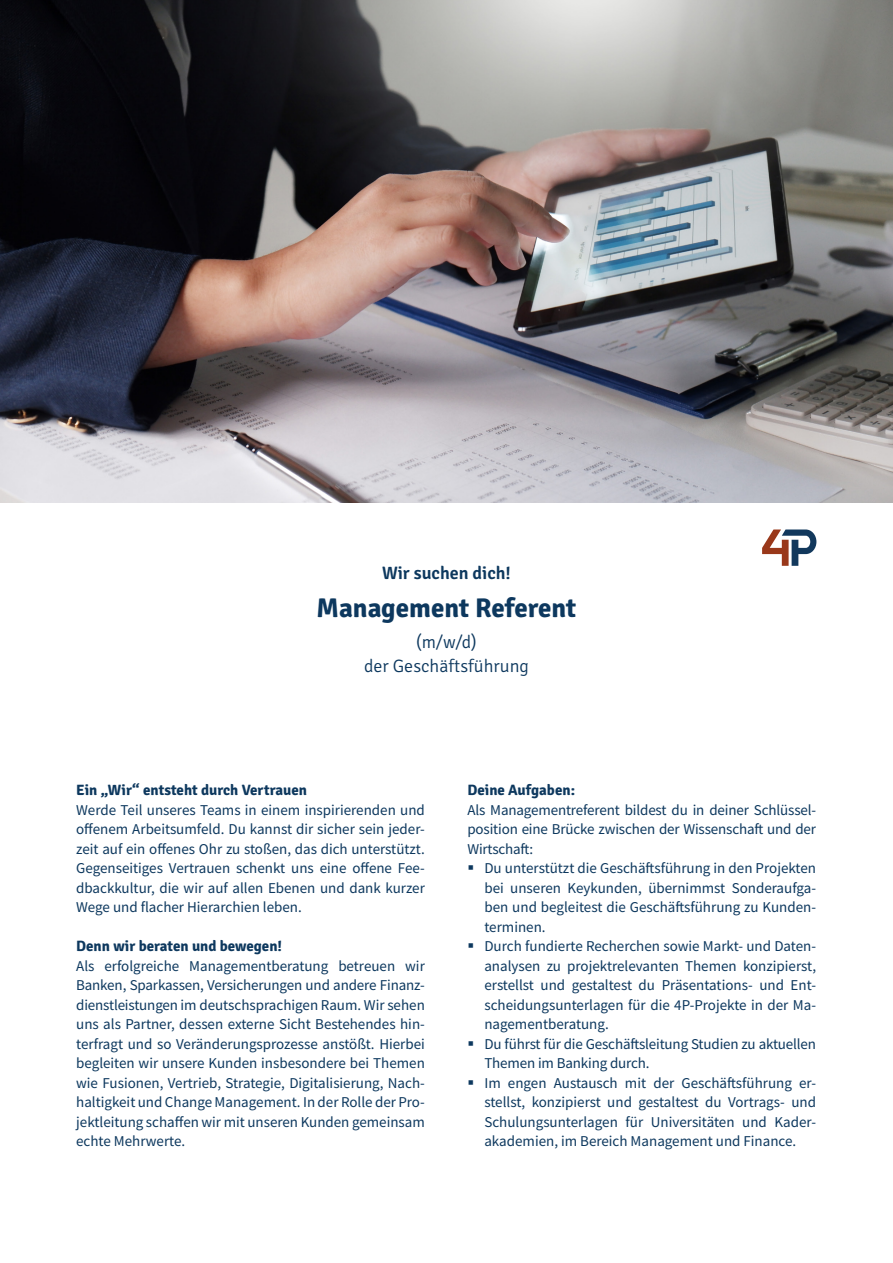
<style>
.page{position:relative;width:893px;height:1263px;background:#fff}
.page>*{position:absolute;margin:0;border:0;box-sizing:border-box;transform-origin:0 0}
.t1{font:700 27px "Signika";color:#0d385e}
.t2{font:300 18px "Signika";color:#0d385e}
.t3{font:600 18px "Signika";color:#0d385e}
.Fließtext{font:15px/19.5px "Source Sans Pro";color:#0d385e;text-align:justify}
.Aufzählung{font:15px/19.5px "Source Sans Pro";letter-spacing:-.01em;color:#0d385e;text-align:justify}
.Überschrift{font:700 15px "Signika";color:#0d385e}
</style>
<div class="page">
<img style="left:0;top:0;width:893px;height:503px">
<svg style="left:762px;top:529px;width:54px;height:37px"></svg>
<p class="t3" style="left:382px;top:562px;width:130px">Wir suchen dich!</p>
<p class="t1" style="left:317px;top:592px;width:261px">Management Referent</p>
<p class="t2" style="left:416px;top:632px;width:62px">(m/w/d)</p>
<p class="t2" style="left:364px;top:656px;width:166px">der Geschäftsführung</p>
<p class="Überschrift" style="left:76px;top:781px;width:232px">Ein „Wir“ entsteht durch Vertrauen</p>
<p class="Fließtext" style="left:76px;top:800px;width:350px">Werde Teil unseres Teams in einem inspirierenden und offenem Arbeitsumfeld. Du kannst dir sicher sein jeder&shy;zeit auf ein offenes Ohr zu stoßen, das dich unterstützt.<br>Gegenseitiges Vertrauen schenkt uns eine offene Fee&shy;dbackkultur, die wir auf allen Ebenen und dank kurzer Wege und flacher Hierarchien leben.</p>
<p class="Überschrift" style="left:76px;top:937px;width:208px">Denn wir beraten und bewegen!</p>
<p class="Fließtext" style="left:76px;top:956px;width:350px">Als erfolgreiche Managementberatung betreuen wir Banken, Sparkassen, Versicherungen und andere Finanz&shy;dienstleistungen im deutschsprachigen Raum. Wir sehen uns als Partner, dessen externe Sicht Bestehendes hin&shy;terfragt und so Veränderungsprozesse anstößt. Hierbei begleiten wir unsere Kunden insbesondere bei Themen wie Fusionen, Vertrieb, Strategie, Digitalisierung, Nach&shy;haltigkeit und Change Management. In der Rolle der Pro&shy;jektleitung schaffen wir mit unseren Kunden gemeinsam echte Mehrwerte.</p>
<p class="Überschrift" style="left:467px;top:781px;width:109px">Deine Aufgaben:</p>
<p class="Aufzählung" style="left:467px;top:800px;width:350px">Als Managementreferent bildest du in deiner Schlüssel&shy;position eine Brücke zwischen der Wissenschaft und der Wirtschaft:</p>
<p class="Fließtext" style="left:484px;top:858px;width:333px">Du unterstützt die Geschäftsführung in den Projekten bei unseren Keykunden, übernimmst Sonderaufga&shy;ben und begleitest die Geschäftsführung zu Kunden&shy;terminen.</p>
<p class="Fließtext" style="left:484px;top:936px;width:333px">Durch fundierte Recherchen sowie Markt- und Daten&shy;analysen zu projektrelevanten Themen konzipierst, erstellst und gestaltest du Präsentations- und Ent&shy;scheidungsunterlagen für die 4P-Projekte in der Ma&shy;nagementberatung.</p>
<p class="Fließtext" style="left:484px;top:1034px;width:333px">Du führst für die Geschäftsleitung Studien zu aktuellen<br>Themen im Banking durch.</p>
<p class="Fließtext" style="left:484px;top:1073px;width:333px">Im engen Austausch mit der Geschäftsführung er&shy;stellst, konzipierst und gestaltest du Vortrags- und Schulungsunterlagen für Universitäten und Kader&shy;akademien, im Bereich Management und Finance.</p>
</div>
